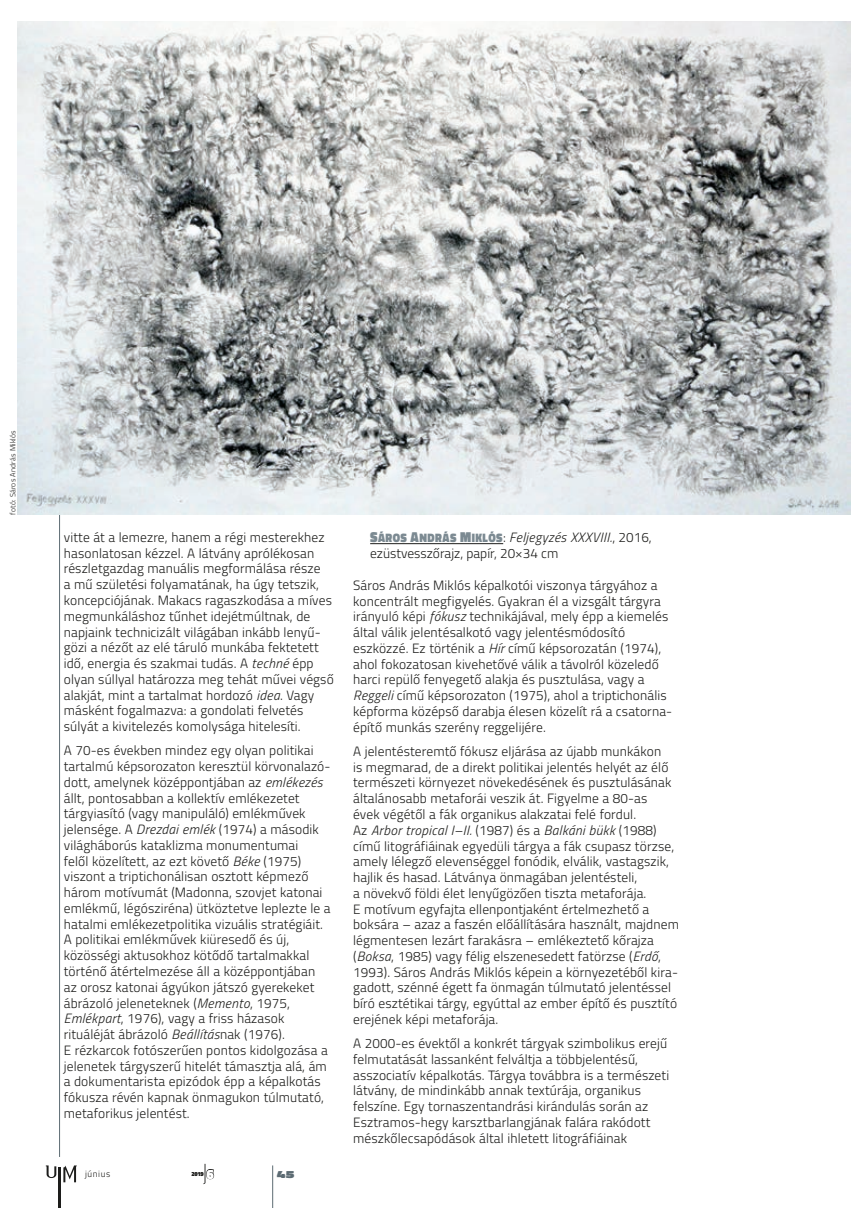
<style>
.page{position:relative;width:868px;height:1208px;background:#fff}
.page>*{position:absolute;margin:0;border:0;box-sizing:border-box;transform-origin:0 0}
.t1{font:300 13.5px/15.8px "Titillium";letter-spacing:.01em;color:#1d1d1b}
.t2{font:900 13.5px "Titillium";color:#fff}
.t3{font:900 10.5px "Titillium";color:#5c6b73;scale:1.5 1}
.t4{font:300 9px "Titillium";letter-spacing:.065em;color:#1d1d1b}
.t5{font:300 7.5px "Titillium";letter-spacing:.025em;color:#1d1d1b}
.t6{font:900 6px "Titillium";color:#1d1d1b}
.s1{font-style:italic}
.s2{font-family:"Titillium Black SC850";font-weight:400;font-size:14.55px;color:#7c8a92}
.s3{font-family:"Titillium Black SC850";font-weight:400;font-size:12.45px;color:#7c8a92}
</style>
<div class="page">
<hr style="left:59px;top:306px;width:1px;height:851px;background:#5c6b73">
<svg style="left:46px;top:1165px;width:10px;height:13px"></svg>
<hr style="left:59px;top:1167px;width:2px;height:41px;background:#1d1d1b">
<svg style="left:63px;top:1165px;width:14px;height:17px"></svg>
<hr style="left:272px;top:1165px;width:1px;height:43px;background:#5c6b73">
<svg style="left:203px;top:1163px;width:11px;height:22px"></svg>
<hr style="left:370px;top:543px;width:133px;height:1px;background:#1d1d1b">
<img style="left:17px;top:21px;width:833px;height:493px">
<p class="t5" style="left:8px;top:514px;width:86px;rotate:-90deg">fotó: Sáros András Miklós</p>
<p class="t1" style="left:64px;top:529px;width:271px">vitte át a lemezre, hanem a régi mesterekhez hasonlatosan kézzel. A látvány aprólékosan részletgazdag manuális megformálása része<br>a mű születési folyamatának, ha úgy tetszik, koncepciójának. Makacs ragaszkodása a míves megmunkáláshoz tűnhet idejétmúltnak, de napjaink technicizált világában inkább lenyű&shy;gözi a nézőt az elé táruló munkába fektetett idő, energia és szakmai tudás. A <span class="s1">techné</span> épp olyan súllyal határozza meg tehát művei végső alakját, mint a tartalmat hordozó <span class="s1">idea</span>. Vagy másként fogalmazva: a gondolati felvetés súlyát a kivitelezés komolysága hitelesíti.</p>
<p class="t1" style="left:64px;top:742px;width:268px">A 70-es években mindez egy olyan politikai tartalmú képsorozaton keresztül körvonalazó&shy;dott, amelynek középpontjában az <span class="s1">emlékezés </span>állt, pontosabban a kollektív emlékezetet tárgyiasító (vagy manipuláló) emlékművek jelensége. A <span class="s1">Drezdai emlék</span> (1974) a második világháborús kataklizma monumentumai<br>felől közelített, az ezt követő <span class="s1">Béke</span> (1975) viszont a triptichonálisan osztott képmező három motívumát (Madonna, szovjet katonai emlékmű, légósziréna) ütköztetve leplezte le a hatalmi emlékezetpolitika vizuális stratégiáit.<br>A politikai emlékművek kiüresedő és új, közösségi aktusokhoz kötődő tartalmakkal történő átértelmezése áll a középpontjában az orosz katonai ágyúkon játszó gyerekeket ábrázoló jeleneteknek (<span class="s1">Memento</span>, 1975, <span class="s1">Emlékpart</span>, 1976), vagy a friss házasok rituáléját ábrázoló <span class="s1">Beállítás</span>nak (1976).<br>E rézkarcok fotószerűen pontos kidolgozása a jelenetek tárgyszerű hitelét támasztja alá, ám a dokumentarista epizódok épp a képalkotás fókusza révén kapnak önmagukon túlmutató, metaforikus jelentést.</p>
<p class="t4" style="left:85px;top:1167px;width:27px">június</p>
<p class="t6" style="left:192px;top:1169px;width:14px">2019</p>
<p class="t2" style="left:206px;top:1164px;width:9px">6</p>
<p class="t3" style="left:277px;top:1166px;width:13px">45</p>
<p class="t1" style="left:370px;top:528px;width:283px;line-height:16.5px"><span class="s2">S</span><span class="s3">ÁROS</span> <span class="s2">A</span><span class="s3">NDRÁS</span> <span class="s2">M</span><span class="s3">IKLÓS</span>: <span class="s1">Feljegyzés XXXVIII.</span>, 2016, ezüstvesszőrajz, papír, 20×34 cm</p>
<p class="t1" style="left:353px;top:576px;width:320px">Sáros András Miklós képalkotói viszonya tárgyához a koncentrált megfigyelés. Gyakran él a vizsgált tárgyra irányuló képi <span class="s1">fókusz</span> technikájával, mely épp a kiemelés által válik jelentésalkotó vagy jelentésmódosító eszközzé. Ez történik a <span class="s1">Hír</span> című képsorozatán (1974), ahol fokozatosan kivehetővé válik a távolról közeledő harci repülő fenyegető alakja és pusztulása, vagy a <span class="s1">Reggeli</span> című képsorozaton (1975), ahol a triptichonális képforma középső darabja élesen közelít rá a csatorna&shy;építő munkás szerény reggelijére.</p>
<p class="t1" style="left:353px;top:742px;width:327px">A jelentésteremtő fókusz eljárása az újabb munkákon<br>is megmarad, de a direkt politikai jelentés helyét az élő természeti környezet növekedésének és pusztulásának általánosabb metaforái veszik át. Figyelme a 80-as<br>évek végétől a fák organikus alakzatai felé fordul.<br>Az <span class="s1">Arbor tropical I–II.</span> (1987) és a <span class="s1">Balkáni bükk</span> (1988) című litográfiáinak egyedüli tárgya a fák csupasz törzse, amely lélegző elevenséggel fonódik, elválik, vastagszik, hajlik és hasad. Látványa önmagában jelentésteli,<br>a növekvő földi élet lenyűgözően tiszta metaforája.<br>E motívum egyfajta ellenpontjaként értelmezhető a boksára – azaz a faszén előállítására használt, majdnem légmentesen lezárt farakásra – emlékeztető kőrajza (<span class="s1">Boksa</span>, 1985) vagy félig elszenesedett fatörzse (<span class="s1">Erdő</span>, 1993). Sáros András Miklós képein a környezetéből kira&shy;gadott, szénné égett fa önmagán túlmutató jelentéssel bíró esztétikai tárgy, egyúttal az ember építő és pusztító erejének képi metaforája.</p>
<p class="t1" style="left:353px;top:1034px;width:317px">A 2000-es évektől a konkrét tárgyak szimbolikus erejű felmutatását lassanként felváltja a többjelentésű, asszociatív képalkotás. Tárgya továbbra is a természeti látvány, de mindinkább annak textúrája, organikus felszíne. Egy tornaszentandrási kirándulás során az Esztramos-hegy karsztbarlangjának falára rakódott mészkőlecsapódások által ihletett litográfiáinak</p>
</div>
